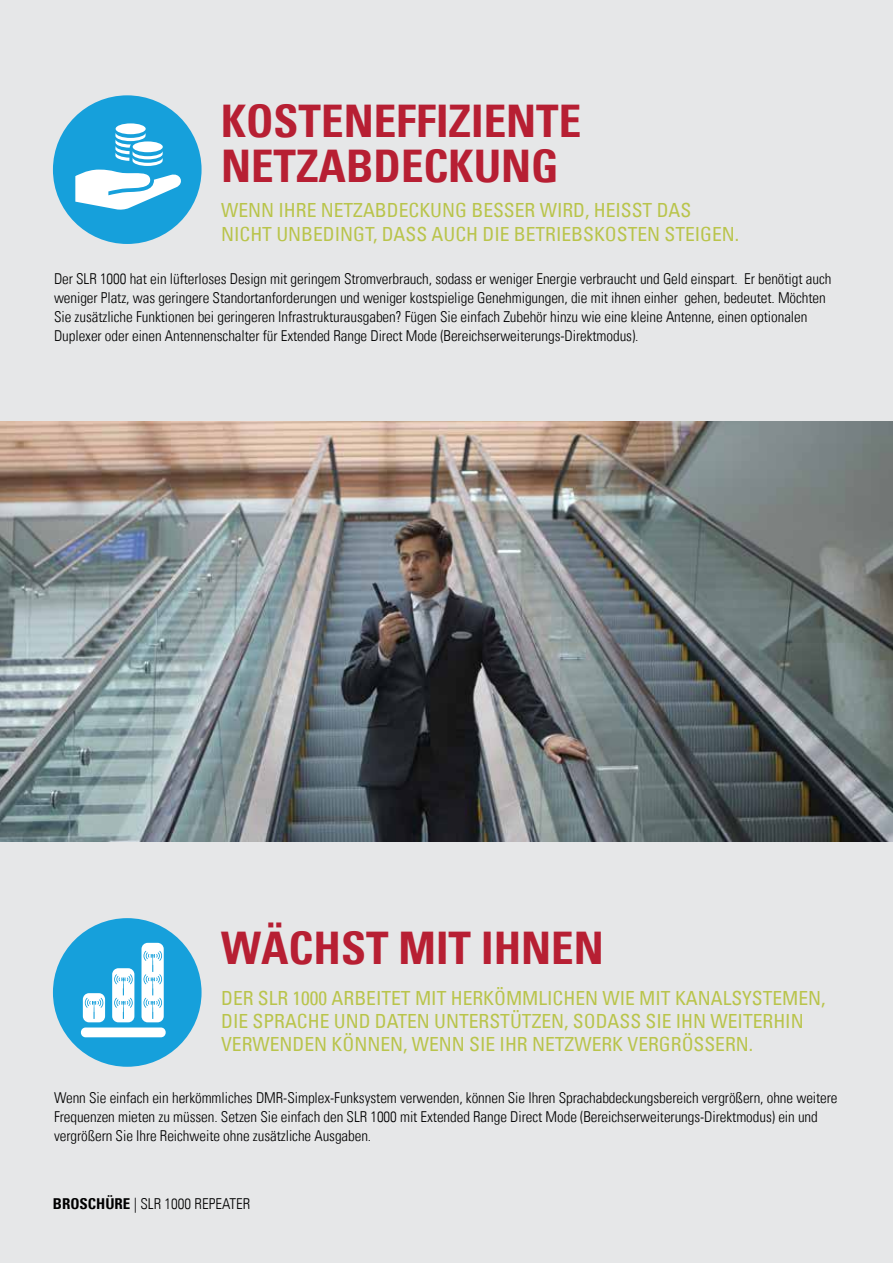
<style>
.page{position:relative;width:893px;height:1263px;background:#fff}
.page>*{position:absolute;margin:0;border:0;box-sizing:border-box;transform-origin:0 0}
.t1{font:700 condensed 45px/45px "Univers LT";color:#b71f33}
.t2{font:condensed 19.5px/23.2px "Univers LT";color:#b9c44b}
.t3{font:300 condensed 15px/19.2px "Univers LT";letter-spacing:-.005em;color:#000}
.s1{font-weight:700}
</style>
<div class="page">
<img style="left:0;top:421px;width:893px;height:422px">
<div style="left:0;top:843px;width:893px;height:420px;background:#e6e7e8"></div>
<div style="left:0;top:0;width:893px;height:421px;background:#e6e7e8"></div>
<div style="left:53px;top:918px;width:149px;height:149px;background:#16a0db;border-radius:50%"></div>
<div style="left:112px;top:968px;width:22px;height:54px;background:#fff;border-radius:6px"></div>
<div style="left:141px;top:943px;width:23px;height:79px;background:#fff;border-radius:6px"></div>
<div style="left:83px;top:993px;width:22px;height:29px;background:#fff;border-radius:6px"></div>
<svg style="left:85px;top:998px;width:18px;height:21px"></svg>
<svg style="left:114px;top:974px;width:19px;height:45px"></svg>
<svg style="left:143px;top:951px;width:19px;height:68px"></svg>
<div style="left:81px;top:1027px;width:85px;height:10px;background:#fff;border-radius:5px"></div>
<div style="left:53px;top:95px;width:149px;height:149px;background:#16a0db;border-radius:50%"></div>
<div style="left:116px;top:123px;width:30px;height:11px;background:#fff;border-radius:50%"></div>
<svg style="left:75px;top:133px;width:106px;height:77px"></svg>
<h1 class="t1" style="left:221px;top:98px;width:362px">KOSTENEFFIZIENTE<br>NETZABDECKUNG</h1>
<h2 class="t2" style="left:221px;top:198px;width:520px">WENN IHRE NETZABDECKUNG BESSER WIRD, HEISST DAS<br>NICHT UNBEDINGT, DASS AUCH DIE BETRIEBSKOSTEN STEIGEN.</h2>
<p class="t3" style="left:54px;top:269px;width:779px">Der SLR 1000 hat ein lüfterloses Design mit geringem Stromverbrauch, sodass er weniger Energie verbraucht und Geld einspart. Er benötigt auch weniger Platz, was geringere Standortanforderungen und weniger kostspielige Genehmigungen, die mit ihnen einher gehen, bedeutet. Möchten Sie zusätzliche Funktionen bei geringeren Infrastrukturausgaben? Fügen Sie einfach Zubehör hinzu wie eine kleine Antenne, einen optionalen Duplexer oder einen Antennenschalter für Extended Range Direct Mode (Bereichserweiterungs-Direktmodus).</p>
<h1 class="t1" style="left:221px;top:926px;width:384px">WÄCHST MIT IHNEN</h1>
<h2 class="t2" style="left:221px;top:986px;width:606px">DER SLR 1000 ARBEITET MIT HERKÖMMLICHEN WIE MIT KANALSYSTEMEN,<br>DIE SPRACHE UND DATEN UNTERSTÜTZEN, SODASS SIE IHN WEITERHIN<br>VERWENDEN KÖNNEN, WENN SIE IHR NETZWERK VERGRÖSSERN.</h2>
<p class="t3" style="left:54px;top:1088px;width:785px">Wenn Sie einfach ein herkömmliches DMR-Simplex-Funksystem verwenden, können Sie Ihren Sprachabdeckungsbereich vergrößern, ohne weitere<br>Frequenzen mieten zu müssen. Setzen Sie einfach den SLR 1000 mit Extended Range Direct Mode (Bereichserweiterungs-Direktmodus) ein und vergrößern Sie Ihre Reichweite ohne zusätzliche Ausgaben.</p>
<p class="t3" style="left:53px;top:1194px;width:199px"><span class="s1">BROSCHÜRE</span> | SLR 1000 REPEATER</p>
</div>
